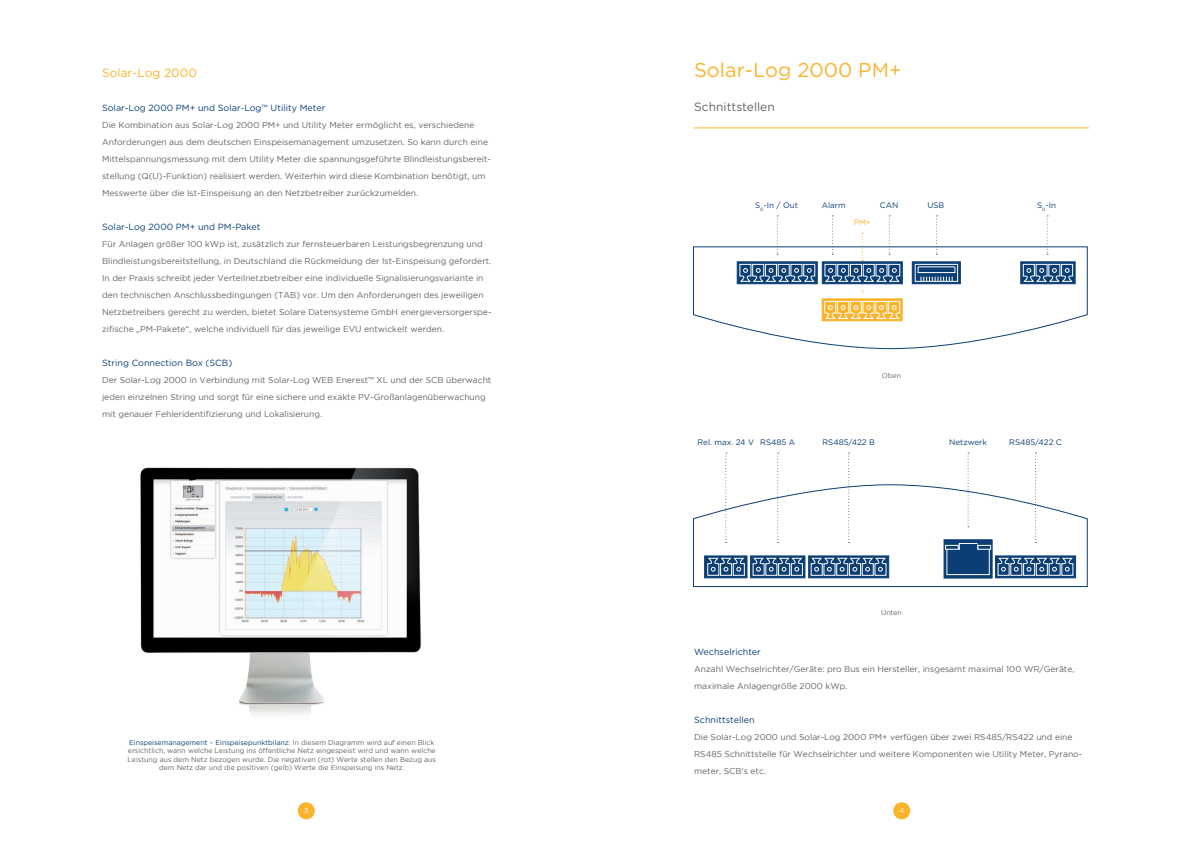
<style>
.page{position:relative;width:1191px;height:842px;background:#fff}
.page>*{position:absolute;margin:0;border:0;box-sizing:border-box;transform-origin:0 0}
.t1{font:20px "Gotham Rounded";color:#fcb32c}
.t2{font:12px "Gotham Rounded";color:#636366}
.t3{font:12px "Gotham Rounded";color:#fcb32c}
.t4{font:9px "Gotham Rounded";color:#0b3e75}
.t5{font:8.5px/17px "Gotham";color:#636366}
.t6{font:8px "Gotham Rounded";color:#0b3e75}
.t7{font:8px "Gotham Rounded";color:#fcb32c}
.t8{font:7px/8.4px "Gotham";color:#636366;text-align:center}
.t9{font:7px "Gotham";color:#fff}
.s1{color:#0b3e75}
</style>
<div class="page">
<div style="left:298px;top:802px;width:17px;height:17px;background:#fcb32c;border-radius:50%"></div>
<div style="left:893px;top:802px;width:17px;height:17px;background:#fcb32c;border-radius:50%"></div>
<img style="left:140px;top:467px;width:281px;height:248px">
<hr style="left:694px;top:128px;width:395px;height:1px;background:#fcb32c">
<svg style="left:693px;top:246px;width:395px;height:104px"></svg>
<div style="left:736px;top:261px;width:81px;height:23px;background:#0b3e75;border:1px solid #0b3e75"></div>
<svg style="left:739px;top:263px;width:76px;height:19px"></svg>
<svg style="left:821px;top:298px;width:81px;height:23px"></svg>
<svg style="left:823px;top:300px;width:77px;height:19px"></svg>
<svg style="left:1020px;top:261px;width:55px;height:23px"></svg>
<svg style="left:1022px;top:263px;width:51px;height:19px"></svg>
<svg style="left:911px;top:261px;width:50px;height:23px"></svg>
<div style="left:914px;top:264px;width:44px;height:18px;background:#0b3e75;border:1px solid #fff"></div>
<svg style="left:917px;top:266px;width:39px;height:15px"></svg>
<svg style="left:776px;top:215px;width:2px;height:40px"></svg>
<svg style="left:936px;top:215px;width:1px;height:40px"></svg>
<svg style="left:1046px;top:215px;width:2px;height:40px"></svg>
<svg style="left:693px;top:484px;width:395px;height:103px"></svg>
<div style="left:704px;top:555px;width:43px;height:23px;background:#0b3e75;border:1px solid #0b3e75"></div>
<svg style="left:707px;top:557px;width:38px;height:19px"></svg>
<svg style="left:750px;top:555px;width:55px;height:23px"></svg>
<svg style="left:752px;top:557px;width:51px;height:19px"></svg>
<svg style="left:725px;top:453px;width:2px;height:90px"></svg>
<svg style="left:777px;top:453px;width:1px;height:90px"></svg>
<svg style="left:848px;top:453px;width:1px;height:90px"></svg>
<svg style="left:1035px;top:453px;width:1px;height:90px"></svg>
<svg style="left:967px;top:453px;width:2px;height:74px"></svg>
<div style="left:821px;top:261px;width:81px;height:23px;background:#0b3e75;border:1px solid #0b3e75"></div>
<svg style="left:824px;top:215px;width:76px;height:78px"></svg>
<h2 class="t3" style="left:102px;top:64px;width:96px">Solar-Log 2000</h2>
<p class="t4" style="left:102px;top:101px;width:225px">Solar-Log 2000 PM+ und Solar-Log™ Utility Meter</p>
<p class="t5" style="left:102px;top:116px;width:390px">Die Kombination aus Solar-Log 2000 PM+ und Utility Meter ermöglicht es, verschiedene Anforderungen aus dem deutschen Einspeisemanagement umzusetzen. So kann durch eine Mittelspannungsmessung mit dem Utility Meter die spannungsgeführte Blindleistungsbereit&shy;stellung (Q(U)-Funktion) realisiert werden. Weiterhin wird diese Kombination benötigt, um Messwerte über die Ist-Einspeisung an den Netzbetreiber zurückzumelden.</p>
<p class="t4" style="left:102px;top:220px;width:160px">Solar-Log 2000 PM+ und PM-Paket</p>
<p class="t5" style="left:102px;top:235px;width:391px">Für Anlagen größer 100 kWp ist, zusätzlich zur fernsteuerbaren Leistungsbegrenzung und Blindleistungsbereitstellung, in Deutschland die Rückmeldung der Ist-Einspeisung gefordert.<br>In der Praxis schreibt jeder Verteilnetzbetreiber eine individuelle Signalisierungsvariante in den technischen Anschlussbedingungen (TAB) vor. Um den Anforderungen des jeweiligen Netzbetreibers gerecht zu werden, bietet Solare Datensysteme GmbH energieversorgerspe&shy;zifische „PM-Pakete“, welche individuell für das jeweilige EVU entwickelt werden.</p>
<p class="t4" style="left:102px;top:356px;width:132px">String Connection Box (SCB)</p>
<p class="t5" style="left:102px;top:371px;width:391px">Der Solar-Log 2000 in Verbindung mit Solar-Log WEB Enerest™ XL und der SCB überwacht jeden einzelnen String und sorgt für eine sichere und exakte PV-Großanlagenüberwachung mit genauer Fehleridentifizierung und Lokalisierung.</p>
<p class="t8" style="left:128px;top:738px;width:310px"><span class="s1">Einspeisemanagement – Einspeisepunktbilanz</span>: In diesem Diagramm wird auf einen Blick ersichtlich, wann welche Leistung ins öffentliche Netz eingespeist wird und wann welche Leistung aus dem Netz bezogen wurde. Die negativen (rot) Werte stellen den Bezug aus dem Netz dar und die positiven (gelb) Werte die Einspeisung ins Netz.</p>
<h1 class="t1" style="left:694px;top:56px;width:209px">Solar-Log 2000 PM+</h1>
<h2 class="t2" style="left:694px;top:98px;width:82px">Schnittstellen</h2>
<p class="t6" style="left:755px;top:200px;width:44px">S<sub>0</sub>-In / Out</p>
<p class="t6" style="left:821px;top:200px;width:25px">Alarm</p>
<p class="t6" style="left:880px;top:200px;width:20px">CAN</p>
<p class="t7" style="left:853px;top:217px;width:19px">PM+</p>
<p class="t6" style="left:927px;top:200px;width:18px">USB</p>
<p class="t6" style="left:1037px;top:200px;width:20px">S<sub>0</sub>-In</p>
<p class="t8" style="left:882px;top:371px;width:21px">Oben</p>
<p class="t6" style="left:697px;top:437px;width:99px">Rel. max. 24 V RS485 A</p>
<p class="t6" style="left:822px;top:437px;width:54px">RS485/422 B</p>
<p class="t6" style="left:949px;top:437px;width:39px">Netzwerk</p>
<p class="t6" style="left:1009px;top:437px;width:54px">RS485/422 C</p>
<p class="t8" style="left:881px;top:608px;width:22px">Unten</p>
<p class="t4" style="left:694px;top:645px;width:68px">Wechselrichter</p>
<p class="t5" style="left:694px;top:660px;width:382px">Anzahl Wechselrichter/Geräte: pro Bus ein Hersteller, insgesamt maximal 100 WR/Geräte, maximale Anlagengröße 2000 kWp.</p>
<p class="t4" style="left:694px;top:713px;width:62px">Schnittstellen</p>
<p class="t5" style="left:694px;top:728px;width:389px">Die Solar-Log 2000 und Solar-Log 2000 PM+ verfügen über zwei RS485/RS422 und eine<br>RS485 Schnittstelle für Wechselrichter und weitere Komponenten wie Utility Meter, Pyrano&shy;meter, SCB‘s etc.</p>
<p class="t9" style="left:304px;top:807px;width:6px">3</p>
<p class="t9" style="left:899px;top:807px;width:6px">4</p>
</div>
